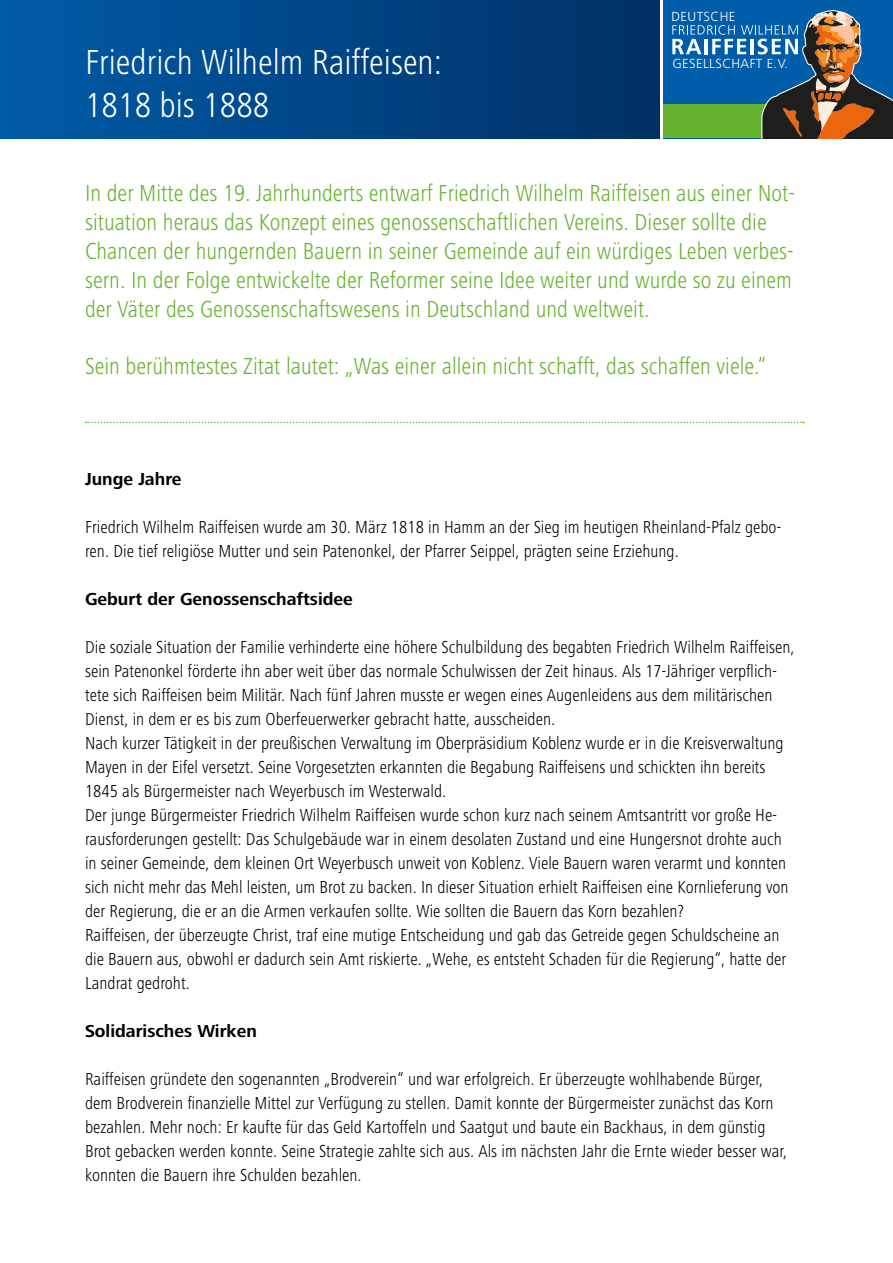
<style>
.page{position:relative;width:893px;height:1263px;background:#fff}
.page>*{position:absolute;margin:0;border:0;box-sizing:border-box;transform-origin:0 0}
.t1{font:300 condensed 36px/43.2px "Frutiger Next LT";color:#fff}
.t2{font:300 condensed 24px/28.8px "Frutiger Next LT";color:#65b32e}
.t3{font:300 condensed 18px/24px "Frutiger Next LT";color:#000}
.t4{font:700 18px "Frutiger Next LT";color:#000}
.t5{font:300 13.05px "Frutiger LT Std";letter-spacing:.03em;color:#fff}
</style>
<div class="page">
<div style="left:0;top:0;width:660px;height:138px;background:linear-gradient(to right,#005ca8,#003064)"></div>
<div style="left:663px;top:0;width:230px;height:138px;background:#005da9"></div>
<div style="left:663px;top:104px;width:230px;height:34px;background:#65b32e"></div>
<svg style="left:672px;top:10px;width:221px;height:128px"></svg>
<svg style="left:86px;top:422px;width:718px;height:1px"></svg>
<h1 class="t1" style="left:85px;top:40px;width:359px">Friedrich Wilhelm Raiffeisen:<br>1818 bis 1888</h1>
<p class="t5" style="left:671px;top:9px;width:65px">DEUTSCHE</p>
<p class="t5" style="left:672px;top:56px;width:117px">GESELLSCHAFT E.V.</p>
<p class="t2" style="left:85px;top:179px;width:712px">In der Mitte des 19. Jahrhunderts entwarf Friedrich Wilhelm Raiffeisen aus einer Not&shy;situation heraus das Konzept eines genossenschaftlichen Vereins. Dieser sollte die Chancen der hungernden Bauern in seiner Gemeinde auf ein würdiges Leben verbes&shy;sern. In der Folge entwickelte der Reformer seine Idee weiter und wurde so zu einem der Väter des Genossenschaftswesens in Deutschland und weltweit.</p>
<h2 class="t2" style="left:85px;top:352px;width:683px">Sein berühmtestes Zitat lautet: „Was einer allein nicht schafft, das schaffen viele.“</h2>
<p class="t4" style="left:85px;top:469px;width:98px">Junge Jahre</p>
<p class="t3" style="left:85px;top:515px;width:698px">Friedrich Wilhelm Raiffeisen wurde am 30. März 1818 in Hamm an der Sieg im heutigen Rheinland-Pfalz gebo&shy;ren. Die tief religiöse Mutter und sein Patenonkel, der Pfarrer Seippel, prägten seine Erziehung.</p>
<p class="t4" style="left:85px;top:589px;width:269px">Geburt der Genossenschaftsidee</p>
<p class="t3" style="left:85px;top:635px;width:711px">Die soziale Situation der Familie verhinderte eine höhere Schulbildung des begabten Friedrich Wilhelm Raiffeisen, sein Patenonkel förderte ihn aber weit über das normale Schulwissen der Zeit hinaus. Als 17-Jähriger verpflich&shy;tete sich Raiffeisen beim Militär. Nach fünf Jahren musste er wegen eines Augenleidens aus dem militärischen Dienst, in dem er es bis zum Oberfeuerwerker gebracht hatte, ausscheiden.<br>Nach kurzer Tätigkeit in der preußischen Verwaltung im Oberpräsidium Koblenz wurde er in die Kreisverwaltung Mayen in der Eifel versetzt. Seine Vorgesetzten erkannten die Begabung Raiffeisens und schickten ihn bereits 1845 als Bürgermeister nach Weyerbusch im Westerwald.<br>Der junge Bürgermeister Friedrich Wilhelm Raiffeisen wurde schon kurz nach seinem Amtsantritt vor große He&shy;rausforderungen gestellt: Das Schulgebäude war in einem desolaten Zustand und eine Hungersnot drohte auch in seiner Gemeinde, dem kleinen Ort Weyerbusch unweit von Koblenz. Viele Bauern waren verarmt und konnten sich nicht mehr das Mehl leisten, um Brot zu backen. In dieser Situation erhielt Raiffeisen eine Kornlieferung von der Regierung, die er an die Armen verkaufen sollte. Wie sollten die Bauern das Korn bezahlen?<br>Raiffeisen, der überzeugte Christ, traf eine mutige Entscheidung und gab das Getreide gegen Schuldscheine an die Bauern aus, obwohl er dadurch sein Amt riskierte. „Wehe, es entsteht Schaden für die Regierung“, hatte der Landrat gedroht.</p>
<p class="t4" style="left:85px;top:1020px;width:173px">Solidarisches Wirken</p>
<p class="t3" style="left:85px;top:1067px;width:704px">Raiffeisen gründete den sogenannten „Brodverein“ und war erfolgreich. Er überzeugte wohlhabende Bürger, dem Brodverein finanzielle Mittel zur Verfügung zu stellen. Damit konnte der Bürgermeister zunächst das Korn bezahlen. Mehr noch: Er kaufte für das Geld Kartoffeln und Saatgut und baute ein Backhaus, in dem günstig Brot gebacken werden konnte. Seine Strategie zahlte sich aus. Als im nächsten Jahr die Ernte wieder besser war, konnten die Bauern ihre Schulden bezahlen.</p>
</div>
